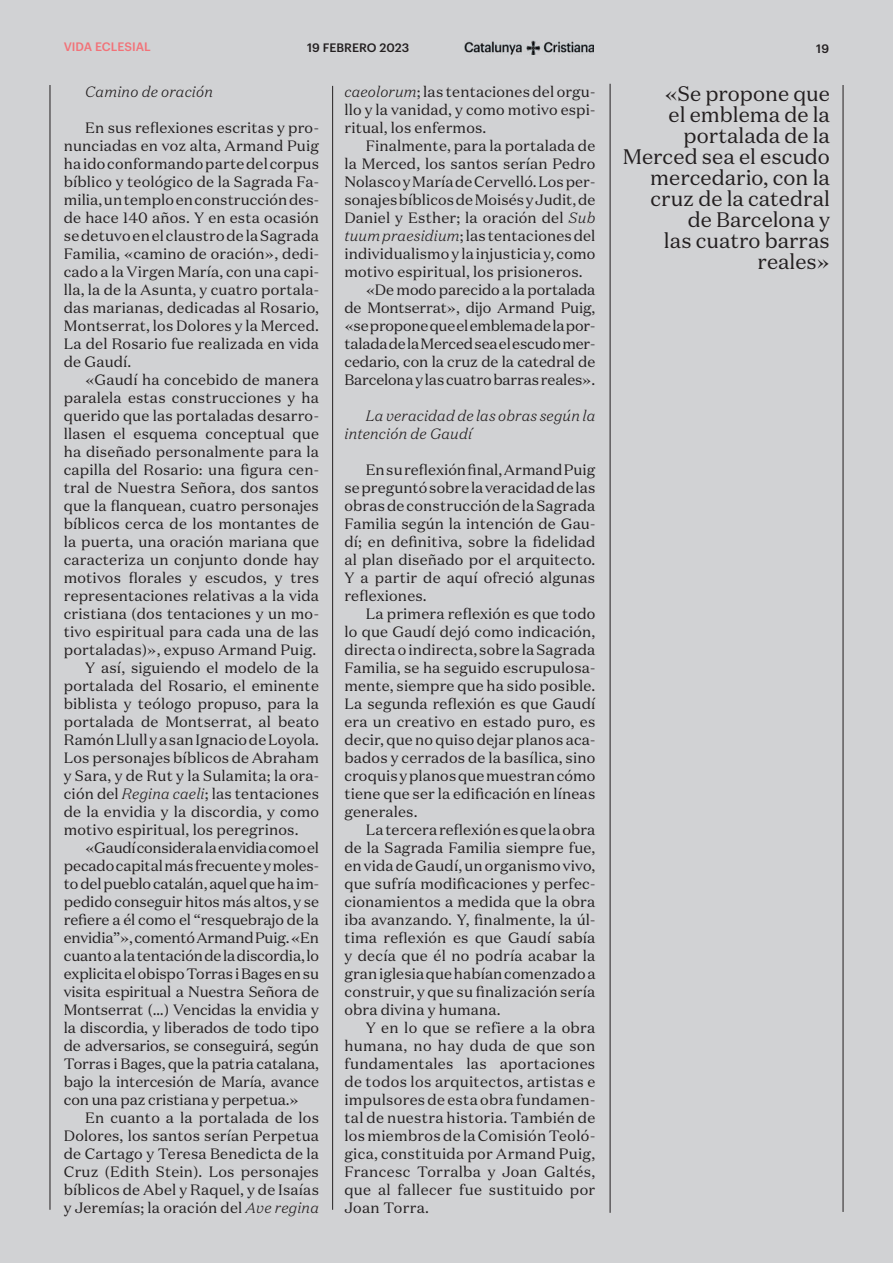
<style>
.page{position:relative;width:893px;height:1263px;background:#d1d2d4}
.page>*{position:absolute;margin:0;border:0;box-sizing:border-box;transform-origin:0 0}
.t1{font:21px/21px "Domaine Text";color:#231f20;text-align:right}
.t2{font:15px/18px "Domaine Text";letter-spacing:.01em;color:#231f20;text-align:justify}
.t3{font:15px "Domaine Text";letter-spacing:-.01em;color:#231f20}
.t4{font:15px "Domaine Text";letter-spacing:-.015em;color:#231f20}
.t5{font:italic 300 15px/18px "Domaine Text";letter-spacing:.01em;color:#231f20}
.t6{font:500 12px "Graphik";color:#231f20}
.t7{font:500 12px "Graphik";color:#f27278}
.s1{font-weight:300;font-style:italic}
</style>
<div class="page">
<hr style="left:332px;top:86px;width:1px;height:1124px;background:#231f20">
<hr style="left:610px;top:84px;width:1px;height:1129px;background:#231f20">
<hr style="left:50px;top:85px;width:1px;height:1125px;background:#231f20">
<hr style="left:843px;top:85px;width:1px;height:1127px;background:#231f20">
<img style="left:464px;top:41px;width:130px;height:14px">
<p class="t7" style="left:64px;top:38px;width:89px">VIDA ECLESIAL</p>
<p class="t6" style="left:307px;top:38px;width:103px">19 FEBRERO 2023</p>
<p class="t6" style="left:816px;top:39px;width:15px">19</p>
<p class="t5" style="left:85px;top:82px;width:129px">Camino de oración</p>
<p class="t2" style="left:64px;top:118px;width:257px;text-indent:21px">En sus reflexiones escritas y pro&shy;nunciadas en voz alta, Armand Puig ha ido conformando parte del corpus bíblico y teológico de la Sagrada Fa&shy;milia, un templo en construcción des&shy;de hace 140 años. Y en esta ocasión se detuvo en el claustro de la Sagrada Familia, «camino de oración», dedi&shy;cado a la Virgen María, con una capi&shy;lla, la de la Asunta, y cuatro portala&shy;das marianas, dedicadas al Rosario, Montserrat, los Dolores y la Merced.<br>La del Rosario fue realizada en vida de Gaudí.</p>
<p class="t2" style="left:85px;top:370px;width:235px">«Gaudí ha concebido de manera</p>
<p class="t2" style="left:64px;top:388px;width:257px">paralela estas construcciones y ha</p>
<p class="t2" style="left:64px;top:406px;width:257px">querido que las portaladas desarro-</p>
<p class="t2" style="left:64px;top:424px;width:257px">llasen el esquema conceptual que</p>
<p class="t2" style="left:64px;top:442px;width:257px">ha diseñado personalmente para la</p>
<p class="t2" style="left:64px;top:460px;width:257px">capilla del Rosario: una figura cen-</p>
<p class="t2" style="left:64px;top:478px;width:257px">tral de Nuestra Señora, dos santos</p>
<p class="t2" style="left:64px;top:496px;width:257px">que la flanquean, cuatro personajes</p>
<p class="t2" style="left:64px;top:514px;width:257px">bíblicos cerca de los montantes de</p>
<p class="t2" style="left:64px;top:532px;width:257px">la puerta, una oración mariana que</p>
<p class="t2" style="left:64px;top:550px;width:257px">caracteriza un conjunto donde hay</p>
<p class="t2" style="left:64px;top:568px;width:257px">motivos florales y escudos, y tres</p>
<p class="t2" style="left:64px;top:586px;width:257px">representaciones relativas a la vida</p>
<p class="t2" style="left:64px;top:604px;width:257px">cristiana (dos tentaciones y un mo-</p>
<p class="t2" style="left:64px;top:622px;width:257px">tivo espiritual para cada una de las</p>
<p class="t2" style="left:64px;top:640px;width:254px">portaladas)», expuso Armand Puig.</p>
<p class="t2" style="left:85px;top:658px;width:235px">Y así, siguiendo el modelo de la</p>
<p class="t2" style="left:64px;top:676px;width:257px">portalada del Rosario, el eminente</p>
<p class="t2" style="left:64px;top:694px;width:257px">biblista y teólogo propuso, para la</p>
<p class="t2" style="left:64px;top:712px;width:257px">portalada de Montserrat, al beato</p>
<p class="t2" style="left:64px;top:730px;width:257px">Ramón Llull y a san Ignacio de Loyola.</p>
<p class="t2" style="left:64px;top:748px;width:257px">Los personajes bíblicos de Abraham</p>
<p class="t2" style="left:64px;top:766px;width:257px">y Sara, y de Rut y la Sulamita; la ora-</p>
<p class="t2" style="left:64px;top:784px;width:257px">ción del <span class="s1">Regina caeli</span>; las tentaciones</p>
<p class="t2" style="left:64px;top:802px;width:257px">de la envidia y la discordia, y como</p>
<p class="t2" style="left:64px;top:820px;width:236px">motivo espiritual, los peregrinos.</p>
<p class="t4" style="left:85px;top:838px;width:235px">«Gaudí considera la envidia como el</p>
<p class="t3" style="left:64px;top:856px;width:257px">pecado capital más frecuente y moles-</p>
<p class="t3" style="left:64px;top:874px;width:257px">to del pueblo catalán, aquel que ha im-</p>
<p class="t3" style="left:64px;top:892px;width:257px">pedido conseguir hitos más altos, y se</p>
<p class="t3" style="left:64px;top:910px;width:257px">refiere a él como el “resquebrajo de la</p>
<p class="t3" style="left:64px;top:928px;width:257px">envidia”», comentó Armand Puig. «En</p>
<p class="t3" style="left:64px;top:946px;width:257px">cuanto a la tentación de la discordia, lo</p>
<p class="t3" style="left:64px;top:964px;width:257px">explicita el obispo Torras i Bages en su</p>
<p class="t3" style="left:64px;top:982px;width:257px">visita espiritual a Nuestra Señora de</p>
<p class="t3" style="left:64px;top:1000px;width:257px">Montserrat (…) Vencidas la envidia y</p>
<p class="t3" style="left:64px;top:1018px;width:257px">la discordia, y liberados de todo tipo</p>
<p class="t3" style="left:64px;top:1036px;width:257px">de adversarios, se conseguirá, según</p>
<p class="t3" style="left:64px;top:1054px;width:257px">Torras i Bages, que la patria catalana,</p>
<p class="t3" style="left:64px;top:1072px;width:257px">bajo la intercesión de María, avance</p>
<p class="t3" style="left:64px;top:1090px;width:237px">con una paz cristiana y perpetua.»</p>
<p class="t2" style="left:85px;top:1108px;width:235px">En cuanto a la portalada de los</p>
<p class="t2" style="left:64px;top:1126px;width:257px">Dolores, los santos serían Perpetua</p>
<p class="t2" style="left:64px;top:1144px;width:257px">de Cartago y Teresa Benedicta de la</p>
<p class="t2" style="left:64px;top:1162px;width:257px">Cruz (Edith Stein). Los personajes</p>
<p class="t2" style="left:64px;top:1180px;width:257px">bíblicos de Abel y Raquel, y de Isaías</p>
<p class="t2" style="left:64px;top:1198px;width:257px">y Jeremías; la oración del <span class="s1">Ave regina</span></p>
<p class="t2" style="left:344px;top:82px;width:252px"><span class="s1">caeolorum</span>; las tentaciones del orgu&shy;llo y la vanidad, y como motivo espi&shy;ritual, los enfermos.</p>
<p class="t2" style="left:366px;top:136px;width:231px">Finalmente, para la portalada de</p>
<p class="t2" style="left:344px;top:154px;width:252px">la Merced, los santos serían Pedro</p>
<p class="t2" style="left:344px;top:172px;width:252px">Nolasco y María de Cervelló. Los per-</p>
<p class="t2" style="left:344px;top:190px;width:252px">sonajes bíblicos de Moisés y Judit, de</p>
<p class="t2" style="left:344px;top:208px;width:252px">Daniel y Esther; la oración del <span class="s1">Sub</span></p>
<p class="t2" style="left:344px;top:226px;width:253px"><span class="s1">tuum praesidium</span>; las tentaciones del</p>
<p class="t2" style="left:344px;top:244px;width:252px">individualismo y la injusticia y, como</p>
<p class="t2" style="left:344px;top:262px;width:240px">motivo espiritual, los prisioneros.</p>
<p class="t3" style="left:366px;top:280px;width:231px">«De modo parecido a la portalada</p>
<p class="t3" style="left:344px;top:298px;width:252px">de Montserrat», dijo Armand Puig,</p>
<p class="t4" style="left:344px;top:316px;width:252px">«se propone que el emblema de la por-</p>
<p class="t3" style="left:344px;top:334px;width:252px">talada de la Merced sea el escudo mer-</p>
<p class="t3" style="left:344px;top:352px;width:252px">cedario, con la cruz de la catedral de</p>
<p class="t3" style="left:344px;top:370px;width:252px">Barcelona y las cuatro barras reales».</p>
<p class="t5" style="left:344px;top:406px;width:252px;text-indent:21px">La veracidad de las obras según la intención de Gaudí</p>
<p class="t2" style="left:344px;top:460px;width:252px;text-indent:21px">En su reflexión final, Armand Puig se preguntó sobre la veracidad de las obras de construcción de la Sagrada Familia según la intención de Gau&shy;dí; en definitiva, sobre la fidelidad al plan diseñado por el arquitecto.<br>Y a partir de aquí ofreció algunas reflexiones.</p>
<p class="t2" style="left:344px;top:604px;width:253px;text-indent:21px">La primera reflexión es que todo lo que Gaudí dejó como indicación, directa o indirecta, sobre la Sagrada Familia, se ha seguido escrupulosa&shy;mente, siempre que ha sido posible.<br>La segunda reflexión es que Gaudí era un creativo en estado puro, es decir, que no quiso dejar planos aca&shy;bados y cerrados de la basílica, sino croquis y planos que muestran cómo tiene que ser la edificación en líneas generales.</p>
<p class="t2" style="left:344px;top:820px;width:253px;text-indent:21px">La tercera reflexión es que la obra de la Sagrada Familia siempre fue, en vida de Gaudí, un organismo vivo, que sufría modificaciones y perfec&shy;cionamientos a medida que la obra iba avanzando. Y, finalmente, la úl&shy;tima reflexión es que Gaudí sabía y decía que él no podría acabar la gran iglesia que habían comenzado a construir, y que su finalización sería obra divina y humana.</p>
<p class="t2" style="left:344px;top:1018px;width:252px;text-indent:21px">Y en lo que se refiere a la obra humana, no hay duda de que son fundamentales las aportaciones de todos los arquitectos, artistas e impulsores de esta obra fundamen&shy;tal de nuestra historia. También de los miembros de la Comisión Teoló&shy;gica, constituida por Armand Puig, Francesc Torralba y Joan Galtés, que al fallecer fue sustituido por Joan Torra.</p>
<h1 class="t1" style="left:623px;top:83px;width:209px">«Se propone que<br>el emblema de la portalada de la<br>Merced sea el escudo mercedario, con la cruz de la catedral de Barcelona y<br>las cuatro barras reales»</h1>
</div>
